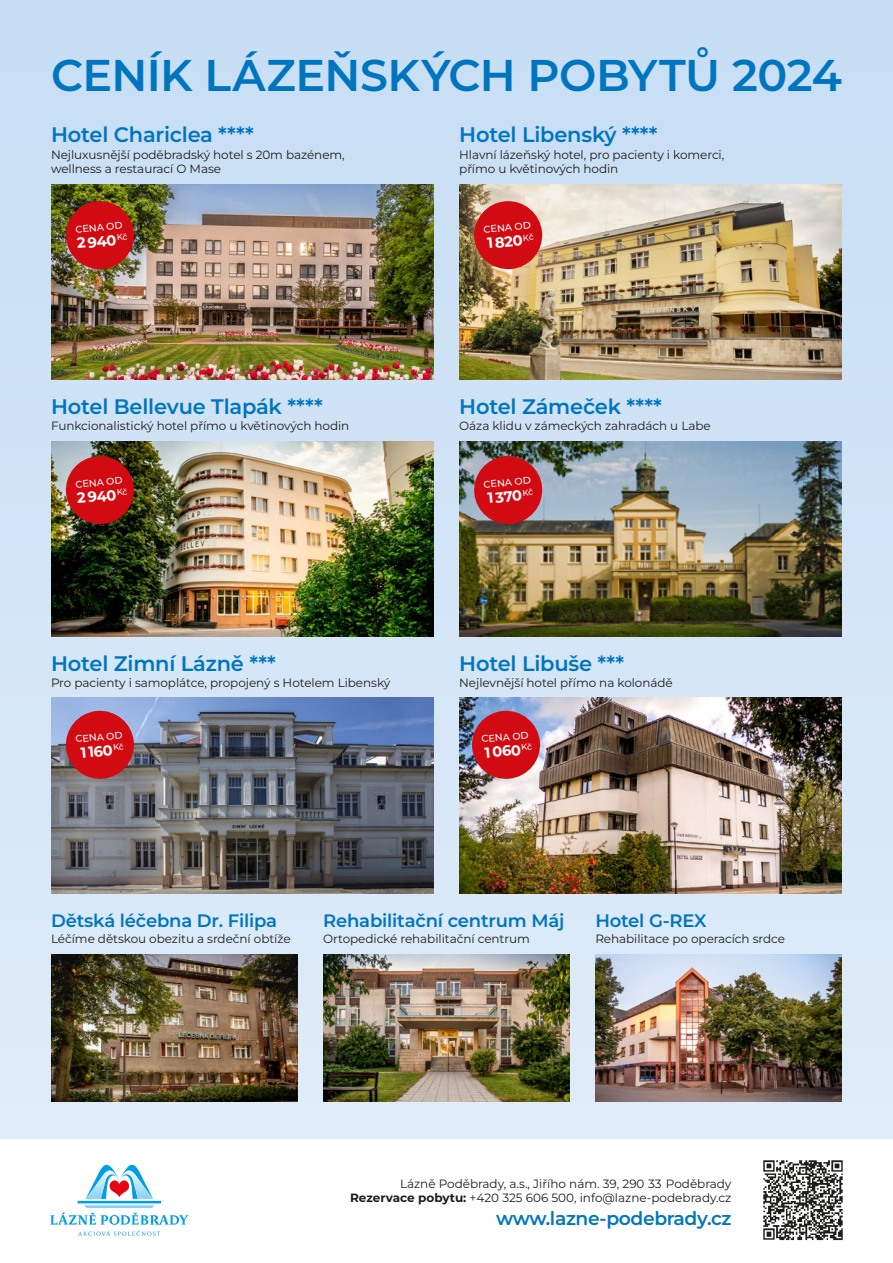
<style>
.page{position:relative;width:893px;height:1263px;background:#fff}
.page>*{position:absolute;margin:0;border:0;box-sizing:border-box;transform-origin:0 0}
.t1{font:600 44.4px "Montserrat";letter-spacing:-.015em;color:#0075bf}
.t2{font:600 21px "Montserrat";letter-spacing:-.01em;color:#0075bf}
.t3{font:600 18.75px "Montserrat";letter-spacing:-.02em;color:#0075bf}
.t4{font:600 18px "Montserrat";letter-spacing:-.01em;color:#0075bf}
.t5{font:700 14.7px "Montserrat";color:#fff}
.t6{font:12px/14.4px "Montserrat";letter-spacing:-.005em;color:#1d1d1b}
.t7{font:500 9.75px "Montserrat";color:#fff}
.s1{font-weight:700}
</style>
<div class="page">
<div style="left:0;top:0;width:893px;height:1263px;background:linear-gradient(to bottom,#c7def5,#e2eef9)"></div>
<img style="left:51px;top:184px;width:383px;height:196px">
<img style="left:51px;top:441px;width:383px;height:196px">
<img style="left:51px;top:698px;width:383px;height:195px">
<img style="left:459px;top:184px;width:383px;height:196px">
<img style="left:459px;top:441px;width:383px;height:196px">
<img style="left:459px;top:698px;width:383px;height:195px">
<div style="left:0;top:1140px;width:893px;height:123px;background:#fff"></div>
<svg style="left:50px;top:1165px;width:139px;height:71px"></svg>
<img style="left:763px;top:1160px;width:80px;height:81px">
<img style="left:51px;top:954px;width:247px;height:147px">
<img style="left:323px;top:954px;width:247px;height:147px">
<img style="left:595px;top:954px;width:247px;height:147px">
<img style="left:64px;top:200px;width:71px;height:71px">
<img style="left:64px;top:455px;width:71px;height:71px">
<svg style="left:64px;top:709px;width:71px;height:71px;background:#bd313c"></svg>
<svg style="left:473px;top:200px;width:71px;height:71px;background:#cf3a36"></svg>
<img style="left:470px;top:709px;width:72px;height:71px">
<svg style="left:473px;top:455px;width:71px;height:71px;background:#ba2e35"></svg>
<h1 class="t1" style="left:51px;top:43px;width:792px">CENÍK LÁZEŇSKÝCH POBYTŮ 2024</h1>
<h2 class="t2" style="left:51px;top:120px;width:204px">Hotel Chariclea ****</h2>
<p class="t6" style="left:51px;top:147px;width:295px">Nejluxusnější poděbradský hotel s 20m bazénem, wellness a restaurací O Mase</p>
<h2 class="t2" style="left:459px;top:120px;width:200px">Hotel Libenský ****</h2>
<p class="t6" style="left:459px;top:147px;width:267px">Hlavní lázeňský hotel, pro pacienty i komerci, přímo u květinových hodin</p>
<p class="t7" style="left:75px;top:223px;width:49px;rotate:-5deg">CENA OD</p>
<p class="t5" style="left:76px;top:233px;width:52px;rotate:-5deg">2 940 <sup>Kč</sup></p>
<p class="t7" style="left:483px;top:223px;width:49px;rotate:-5deg">CENA OD</p>
<p class="t5" style="left:486px;top:232px;width:48px;rotate:-5deg">1 820 <sup>Kč</sup></p>
<h2 class="t2" style="left:51px;top:391px;width:273px">Hotel Bellevue Tlapák ****</h2>
<p class="t6" style="left:51px;top:418px;width:300px">Funkcionalistický hotel přímo u květinových hodin</p>
<h2 class="t2" style="left:459px;top:391px;width:204px">Hotel Zámeček ****</h2>
<p class="t6" style="left:459px;top:418px;width:253px">Oáza klidu v zámeckých zahradách u Labe</p>
<p class="t7" style="left:75px;top:477px;width:49px;rotate:-5deg">CENA OD</p>
<p class="t5" style="left:76px;top:488px;width:52px;rotate:-5deg">2 940 <sup>Kč</sup></p>
<p class="t7" style="left:483px;top:477px;width:49px;rotate:-5deg">CENA OD</p>
<p class="t5" style="left:487px;top:487px;width:47px;rotate:-5deg">1 370 <sup>Kč</sup></p>
<h2 class="t2" style="left:51px;top:648px;width:226px">Hotel Zimní Lázně ***</h2>
<p class="t6" style="left:51px;top:675px;width:341px">Pro pacienty i samoplátce, propojený s Hotelem Libenský</p>
<h2 class="t2" style="left:459px;top:648px;width:166px">Hotel Libuše ***</h2>
<p class="t6" style="left:459px;top:675px;width:215px">Nejlevnější hotel přímo na kolonádě</p>
<p class="t7" style="left:75px;top:732px;width:49px;rotate:-5deg">CENA OD</p>
<p class="t5" style="left:80px;top:742px;width:45px;rotate:-5deg">1 160 <sup>Kč</sup></p>
<p class="t7" style="left:481px;top:732px;width:49px;rotate:-5deg">CENA OD</p>
<p class="t5" style="left:484px;top:742px;width:49px;rotate:-5deg">1 060 <sup>Kč</sup></p>
<h3 class="t4" style="left:51px;top:908px;width:228px">Dětská léčebna Dr. Filipa</h3>
<p class="t6" style="left:51px;top:931px;width:241px">Léčíme dětskou obezitu a srdeční obtíže</p>
<h3 class="t4" style="left:323px;top:908px;width:243px">Rehabilitační centrum Máj</h3>
<p class="t6" style="left:323px;top:931px;width:208px">Ortopedické rehabilitační centrum</p>
<h3 class="t4" style="left:595px;top:908px;width:113px">Hotel G-REX</h3>
<p class="t6" style="left:595px;top:931px;width:191px">Rehabilitace po operacích srdce</p>
<p class="t6" style="left:350px;top:1176px;width:383px;text-align:right">Lázně Poděbrady, a.s., Jiřího nám. 39, 290 33 Poděbrady<br><span class="s1">Rezervace pobytu:</span> +420 325 606 500, info@lazne-podebrady.cz</p>
<h3 class="t3" style="left:496px;top:1205px;width:237px">www.lazne-podebrady.cz</h3>
</div>
